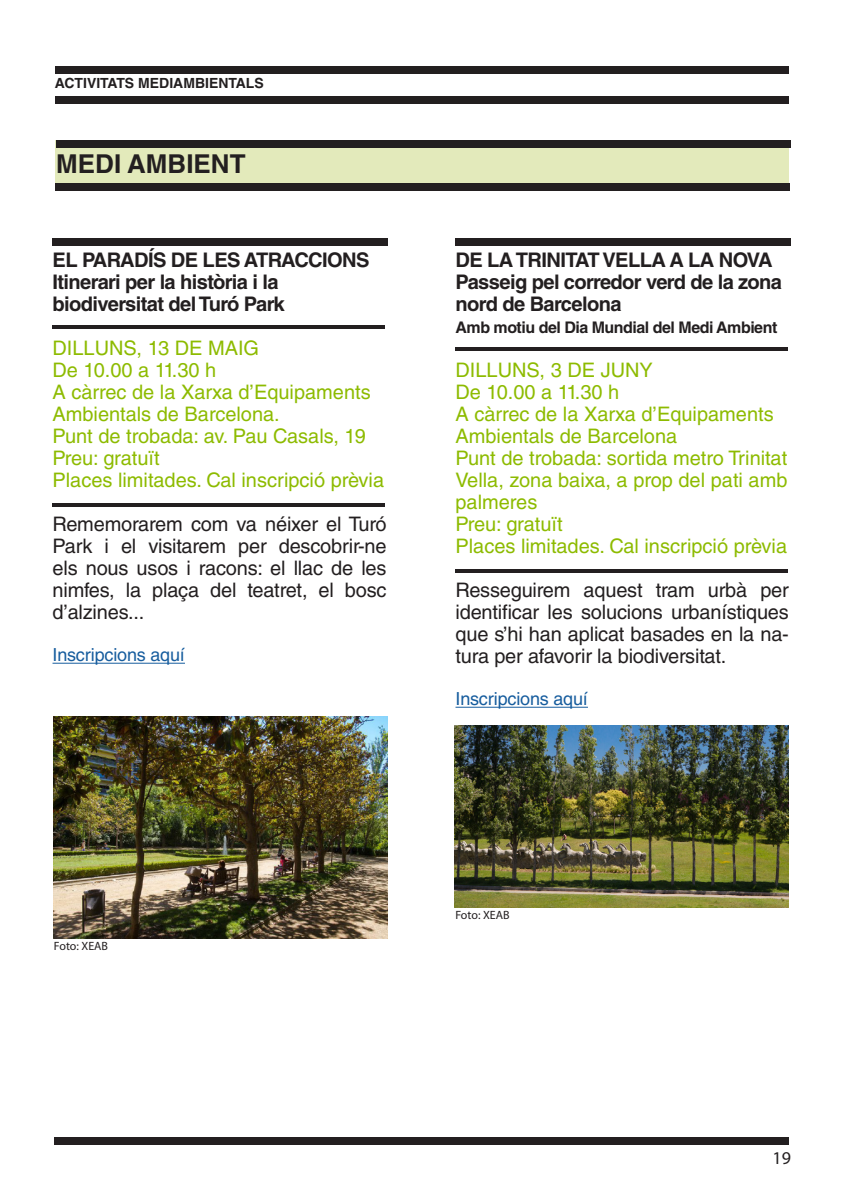
<style>
.page{position:relative;width:842px;height:1191px;background:#fff}
.page>*{position:absolute;margin:0;border:0;box-sizing:border-box;transform-origin:0 0}
.t1{font:700 26px "Helvetica LT Std";color:#231f20}
.t2{font:700 20.2px/22px "Helvetica LT Std";letter-spacing:-.03em;color:#231f20}
.t3{font:20px/22px "Helvetica LT Std";color:#8dbb00}
.t4{font:20px/22px "Helvetica LT Std";letter-spacing:-.01em;color:#231f20;text-align:justify}
.t5{font:18px "Helvetica LT Std";letter-spacing:-.01em;color:#175d9e}
.t6{font:18px "Myriad Pro";color:#231f20}
.t7{font:700 16px "Helvetica LT Std";letter-spacing:-.03em;color:#231f20}
.t8{font:700 14px "Helvetica LT Std";color:#231f20}
.t9{font:12px "Myriad Pro";color:#231f20}
</style>
<div class="page">
<div style="left:54px;top:1137px;width:734px;height:7px;background:#231f20"></div>
<div style="left:55px;top:67px;width:734px;height:7px;background:#231f20"></div>
<div style="left:55px;top:97px;width:734px;height:7px;background:#231f20"></div>
<div style="left:55px;top:141px;width:733px;height:43px;background:#e3eabb"></div>
<div style="left:56px;top:141px;width:734px;height:7px;background:#231f20"></div>
<div style="left:55px;top:183px;width:734px;height:7px;background:#231f20"></div>
<hr style="left:53px;top:663px;width:132px;height:1px;background:#175d9e">
<div style="left:53px;top:238px;width:335px;height:7px;background:#231f20"></div>
<hr style="left:53px;top:326px;width:332px;height:3px;background:#231f20">
<hr style="left:53px;top:503px;width:332px;height:3px;background:#231f20">
<hr style="left:455px;top:707px;width:133px;height:1px;background:#175d9e">
<div style="left:455px;top:238px;width:336px;height:7px;background:#231f20"></div>
<hr style="left:455px;top:348px;width:333px;height:3px;background:#231f20">
<hr style="left:455px;top:569px;width:333px;height:3px;background:#231f20">
<img style="left:54px;top:716px;width:333px;height:222px">
<img style="left:455px;top:725px;width:333px;height:182px">
<p class="t8" style="left:55px;top:75px;width:210px">ACTIVITATS MEDIAMBIENTALS</p>
<p class="t1" style="left:56px;top:148px;width:191px">MEDI AMBIENT</p>
<p class="t2" style="left:53px;top:249px;width:319px">EL PARADÍS DE LES ATRACCIONS</p>
<p class="t2" style="left:53px;top:271px;width:234px">Itinerari per la història i la biodiversitat del Turó Park</p>
<p class="t3" style="left:53px;top:337px;width:208px">DILLUNS, 13 DE MAIG</p>
<p class="t3" style="left:53px;top:359px;width:165px">De 10.00 a 11.30 h</p>
<p class="t3" style="left:53px;top:381px;width:320px">A càrrec de la Xarxa d’Equipaments<br>Ambientals de Barcelona.</p>
<p class="t3" style="left:53px;top:425px;width:315px">Punt de trobada: av. Pau Casals, 19</p>
<p class="t3" style="left:53px;top:447px;width:109px">Preu: gratuït</p>
<p class="t3" style="left:53px;top:469px;width:333px">Places limitades. Cal inscripció prèvia</p>
<p class="t4" style="left:53px;top:513px;width:335px">Rememorarem com va néixer el Turó Park i el visitarem per descobrir-ne els nous usos i racons: el llac de les nimfes, la plaça del teatret, el bosc d’alzines...</p>
<p class="t5" style="left:53px;top:644px;width:134px">Inscripcions aquí</p>
<p class="t2" style="left:455px;top:249px;width:319px">DE LA TRINITAT VELLA A LA NOVA</p>
<p class="t2" style="left:455px;top:271px;width:328px">Passeig pel corredor verd de la zona nord de Barcelona</p>
<p class="t7" style="left:455px;top:318px;width:323px">Amb motiu del Dia Mundial del Medi Ambient</p>
<p class="t3" style="left:455px;top:359px;width:199px">DILLUNS, 3 DE JUNY</p>
<p class="t3" style="left:455px;top:381px;width:165px">De 10.00 a 11.30 h</p>
<p class="t3" style="left:455px;top:403px;width:320px">A càrrec de la Xarxa d’Equipaments<br>Ambientals de Barcelona</p>
<p class="t3" style="left:455px;top:447px;width:333px;text-align:justify">Punt de trobada: sortida metro Trinitat Vella, zona baixa, a prop del pati amb palmeres</p>
<p class="t3" style="left:455px;top:513px;width:109px">Preu: gratuït</p>
<p class="t3" style="left:455px;top:535px;width:333px">Places limitades. Cal inscripció prèvia</p>
<p class="t4" style="left:455px;top:579px;width:335px">Resseguirem aquest tram urbà per identificar les solucions urbanístiques que s’hi han aplicat basades en la na&shy;tura per afavorir la biodiversitat.</p>
<p class="t5" style="left:455px;top:688px;width:134px">Inscripcions aquí</p>
<p class="t9" style="left:54px;top:939px;width:56px">Foto: XEAB</p>
<p class="t9" style="left:455px;top:907px;width:56px">Foto: XEAB</p>
<p class="t6" style="left:772px;top:1146px;width:20px">19</p>
</div>
